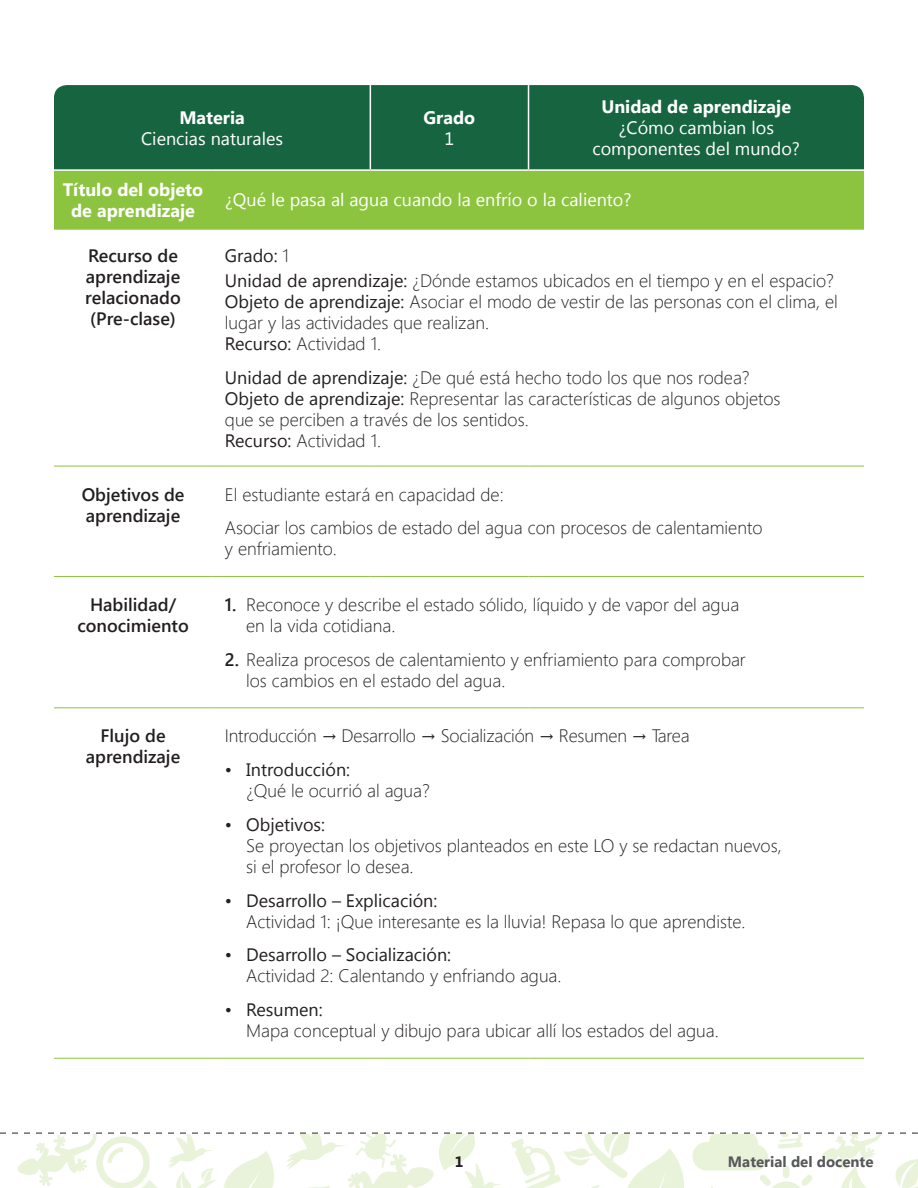
<style>
.page{position:relative;width:918px;height:1188px;background:#fff}
.page>*{position:absolute;margin:0;border:0;box-sizing:border-box;transform-origin:0 0}
.t1{font:300 18px/21px "Segoe UI";color:#231f20}
.t2{font:600 18px/21px "Segoe UI";color:#231f20}
.t3{font:18px/21px "Segoe UI";color:#fff;text-align:center}
.t4{font:18px "Segoe UI";color:#231f20}
.t5{font:700 18px/21px "Segoe UI";color:#fff;text-align:center}
.t6{font:700 15px "Segoe UI";color:#57585a}
.t7{font:700 15px "Segoe UI";color:#231f20}
.s1{font-weight:400}
.s2{font-weight:600}
</style>
<div class="page">
<svg style="left:0;top:1132px;width:918px;height:56px"></svg>
<div style="left:54px;top:85px;width:810px;height:84px;background:#176540"></div>
<div style="left:54px;top:171px;width:810px;height:59px;background:#8cc440"></div>
<hr style="left:370px;top:85px;width:1px;height:84px;background:#fff">
<hr style="left:528px;top:85px;width:1px;height:84px;background:#fff">
<hr style="left:54px;top:576px;width:158px;height:1px;background:#8cc440">
<hr style="left:212px;top:576px;width:158px;height:1px;background:#8cc440">
<hr style="left:370px;top:576px;width:159px;height:1px;background:#8cc440">
<hr style="left:529px;top:576px;width:335px;height:1px;background:#8cc440">
<hr style="left:54px;top:707px;width:158px;height:1px;background:#8cc440">
<hr style="left:212px;top:707px;width:158px;height:1px;background:#8cc440">
<hr style="left:370px;top:707px;width:159px;height:1px;background:#8cc440">
<hr style="left:529px;top:707px;width:335px;height:1px;background:#8cc440">
<hr style="left:54px;top:1058px;width:158px;height:1px;background:#8cc440">
<hr style="left:212px;top:1058px;width:158px;height:1px;background:#8cc440">
<hr style="left:370px;top:1058px;width:159px;height:1px;background:#8cc440">
<hr style="left:529px;top:1058px;width:335px;height:1px;background:#8cc440">
<hr style="left:54px;top:466px;width:158px;height:1px;background:#8cc440">
<hr style="left:212px;top:466px;width:158px;height:1px;background:#8cc440">
<hr style="left:370px;top:466px;width:159px;height:1px;background:#8cc440">
<hr style="left:529px;top:466px;width:335px;height:1px;background:#8cc440">
<p class="t5" style="left:179px;top:106px;width:67px">Materia</p>
<p class="t3" style="left:141px;top:127px;width:143px">Ciencias naturales</p>
<p class="t5" style="left:424px;top:106px;width:53px">Grado</p>
<p class="t3" style="left:445px;top:127px;width:11px">1</p>
<p class="t5" style="left:601px;top:95px;width:191px">Unidad de aprendizaje</p>
<p class="t3" style="left:592px;top:116px;width:209px">¿Cómo cambian los componentes del mundo?</p>
<p class="t5" style="left:63px;top:178px;width:142px">Título del objeto de aprendizaje</p>
<p class="t3" style="left:225px;top:189px;width:408px">¿Qué le pasa al agua cuando la enfrío o la caliento?</p>
<p class="t2" style="left:85px;top:245px;width:97px">Recurso de aprendizaje relacionado (Pre-clase)</p>
<p class="t1" style="left:225px;top:242px;width:610px;line-height:25.2px"><span class="s1">Grado:</span> 1<br><span class="s1">Unidad de aprendizaje:</span> ¿Dónde estamos ubicados en el tiempo y en el espacio?</p>
<p class="t1" style="left:225px;top:291px;width:614px"><span class="s1">Objeto de aprendizaje:</span> Asociar el modo de vestir de las personas con el clima, el lugar y las actividades que realizan.<br><span class="s1">Recurso:</span> Actividad 1.</p>
<p class="t1" style="left:225px;top:366px;width:557px"><span class="s1">Unidad de aprendizaje:</span> ¿De qué está hecho todo los que nos rodea?<br><span class="s1">Objeto de aprendizaje:</span> Representar las características de algunos objetos que se perciben a través de los sentidos.<br><span class="s1">Recurso:</span> Actividad 1.</p>
<p class="t2" style="left:82px;top:483px;width:104px">Objetivos de aprendizaje</p>
<p class="t1" style="left:225px;top:476px;width:539px;line-height:33.8px">El estudiante estará en capacidad de:<br>Asociar los cambios de estado del agua con procesos de calentamiento</p>
<p class="t1" style="left:225px;top:538px;width:113px">y enfriamiento.</p>
<p class="t2" style="left:77px;top:594px;width:113px;text-align:center">Habilidad/ conocimiento</p>
<p class="t1" style="left:246px;top:593px;width:495px;text-indent:-21px"><span class="s2">1.</span> Reconoce y describe el estado sólido, líquido y de vapor del agua en la vida cotidiana.</p>
<p class="t1" style="left:246px;top:648px;width:501px;text-indent:-21px"><span class="s2">2.</span> Realiza procesos de calentamiento y enfriamiento para comprobar los cambios en el estado del agua.</p>
<p class="t2" style="left:86px;top:725px;width:96px;text-align:center">Flujo de aprendizaje</p>
<p class="t1" style="left:225px;top:725px;width:466px">Introducción → Desarrollo → Socialización → Resumen → Tarea</p>
<p class="t4" style="left:225px;top:757px;width:127px">• Introducción:</p>
<p class="t1" style="left:246px;top:779px;width:185px">¿Qué le ocurrió al agua?</p>
<p class="t4" style="left:225px;top:812px;width:102px">• Objetivos:</p>
<p class="t1" style="left:246px;top:834px;width:537px">Se proyectan los objetivos planteados en este LO y se redactan nuevos, si el profesor lo desea.</p>
<p class="t4" style="left:225px;top:888px;width:214px">• Desarrollo – Explicación:</p>
<p class="t1" style="left:246px;top:910px;width:501px">Actividad 1: ¡Que interesante es la lluvia! Repasa lo que aprendiste.</p>
<p class="t4" style="left:225px;top:942px;width:228px">• Desarrollo – Socialización:</p>
<p class="t1" style="left:246px;top:965px;width:317px">Actividad 2: Calentando y enfriando agua.</p>
<p class="t4" style="left:225px;top:997px;width:99px">• Resumen:</p>
<p class="t1" style="left:246px;top:1019px;width:474px">Mapa conceptual y dibujo para ubicar allí los estados del agua.</p>
<p class="t7" style="left:455px;top:1151px;width:10px">1</p>
<p class="t6" style="left:728px;top:1151px;width:147px">Material del docente</p>
</div>
